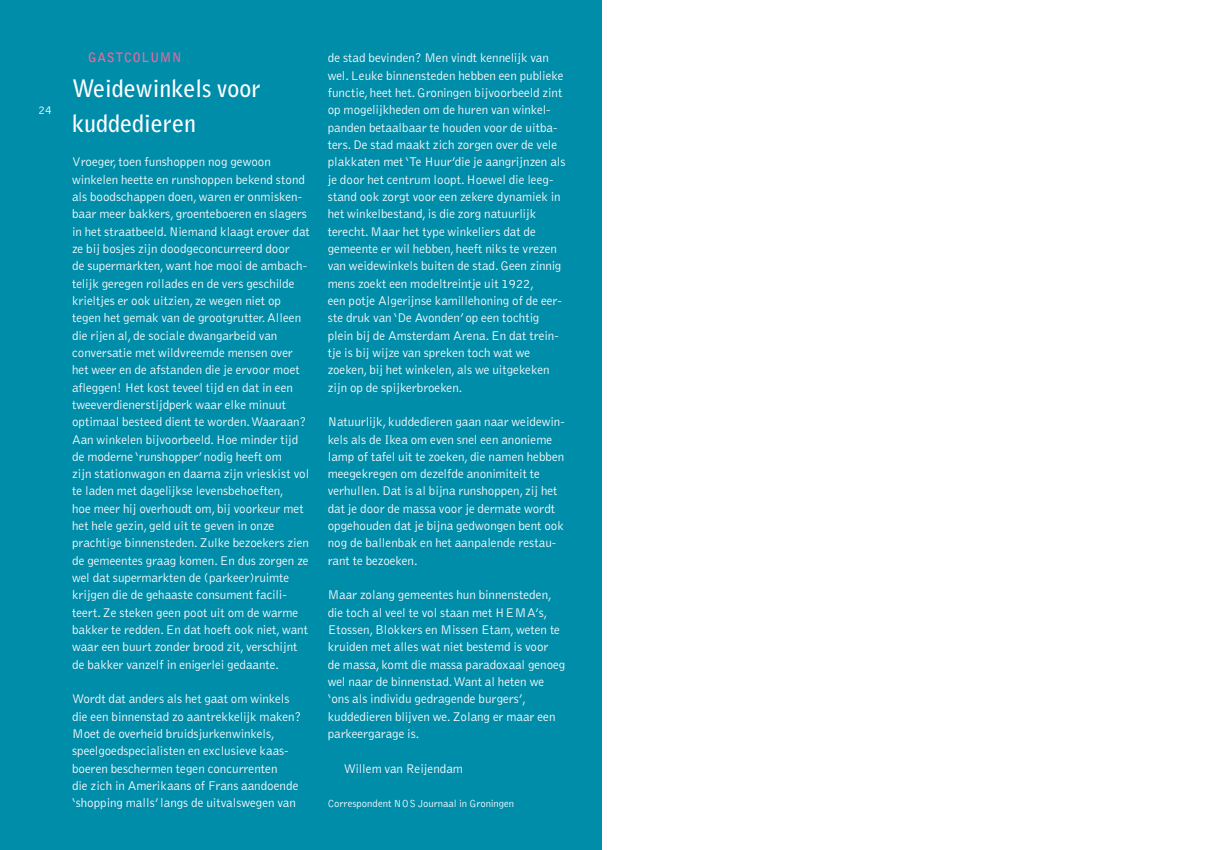
<style>
.page{position:relative;width:1205px;height:850px;background:#fff}
.page>*{position:absolute;margin:0;border:0;box-sizing:border-box;transform-origin:0 0}
.t1{font:700 24px/34.6px "Bell Gothic";color:#fff}
.t2{font:300 13px/17.4px "Bell Gothic";color:#fff}
.t3{font:700 13px "Bell Gothic";letter-spacing:.055em;color:#e9699e}
.t4{font:300 12px "Bell Gothic";color:#fff}
.t5{font:300 10.62px "Bell Gothic";color:#fff}
</style>
<div class="page">
<div style="left:0;top:0;width:602px;height:850px;background:#008daa"></div>
<p class="t4" style="left:39px;top:106px;width:15px">24</p>
<p class="t3" style="left:88px;top:53px;width:95px">GASTCOLUMN</p>
<h1 class="t1" style="left:72px;top:73px;width:190px">Weidewinkels voor kuddedieren</h1>
<p class="t2" style="left:72px;top:154px;width:239px">Vroeger, toen funshoppen nog gewoon winkelen heette en runshoppen bekend stond als boodschappen doen, waren er onmisken&shy;baar meer bakkers, groenteboeren en slagers in het straatbeeld. Niemand klaagt erover dat ze bij bosjes zijn doodgeconcurreerd door<br>de supermarkten, want hoe mooi de ambach&shy;telijk geregen rollades en de vers geschilde krieltjes er ook uitzien, ze wegen niet op tegen het gemak van de grootgrutter. Alleen die rijen al, de sociale dwangarbeid van conversatie met wildvreemde mensen over het weer en de afstanden die je ervoor moet afleggen! Het kost teveel tijd en dat in een tweeverdienerstijdperk waar elke minuut optimaal besteed dient te worden.Waaraan?<br>Aan winkelen bijvoorbeeld. Hoe minder tijd de moderne ‘runshopper’ nodig heeft om<br>zijn stationwagon en daarna zijn vrieskist vol te laden met dagelijkse levensbehoeften,<br>hoe meer hij overhoudt om, bij voorkeur met het hele gezin, geld uit te geven in onze prachtige binnensteden. Zulke bezoekers zien de gemeentes graag komen. En dus zorgen ze wel dat supermarkten de (parkeer)ruimte krijgen die de gehaaste consument facili&shy;teert. Ze steken geen poot uit om de warme bakker te redden. En dat hoeft ook niet, want waar een buurt zonder brood zit, verschijnt de bakker vanzelf in enigerlei gedaante.</p>
<p class="t2" style="left:72px;top:691px;width:231px">Wordt dat anders als het gaat om winkels die een binnenstad zo aantrekkelijk maken?<br>Moet de overheid bruidsjurkenwinkels, speelgoedspecialisten en exclusieve kaas&shy;boeren beschermen tegen concurrenten<br>die zich in Amerikaans of Frans aandoende ‘shopping malls’ langs de uitvalswegen van</p>
<p class="t2" style="left:328px;top:50px;width:239px">de stad bevinden? Men vindt kennelijk van wel. Leuke binnensteden hebben een publieke functie, heet het. Groningen bijvoorbeeld zint op mogelijkheden om de huren van winkel&shy;panden betaalbaar te houden voor de uitba&shy;ters. De stad maakt zich zorgen over de vele plakkaten met ‘Te Huur’die je aangrijnzen als je door het centrum loopt. Hoewel die leeg&shy;stand ook zorgt voor een zekere dynamiek in het winkelbestand, is die zorg natuurlijk terecht. Maar het type winkeliers dat de gemeente er wil hebben, heeft niks te vrezen van weidewinkels buiten de stad. Geen zinnig mens zoekt een modeltreintje uit 1922,<br>een potje Algerijnse kamillehoning of de eer&shy;ste druk van ‘De Avonden’ op een tochtig plein bij de Amsterdam Arena. En dat trein&shy;tje is bij wijze van spreken toch wat we zoeken, bij het winkelen, als we uitgekeken zijn op de spijkerbroeken.</p>
<p class="t2" style="left:328px;top:414px;width:238px">Natuurlijk, kuddedieren gaan naar weidewin&shy;kels als de Ikea om even snel een anonieme lamp of tafel uit te zoeken, die namen hebben meegekregen om dezelfde anonimiteit te verhullen. Dat is al bijna runshoppen, zij het dat je door de massa voor je dermate wordt opgehouden dat je bijna gedwongen bent ook nog de ballenbak en het aanpalende restau&shy;rant te bezoeken.</p>
<p class="t2" style="left:328px;top:587px;width:239px">Maar zolang gemeentes hun binnensteden, die toch al veel te vol staan met HEMA’s, Etossen, Blokkers en Missen Etam, weten te kruiden met alles wat niet bestemd is voor<br>de massa,komt die massa paradoxaal genoeg wel naar de binnenstad.Want al heten we ‘ons als individu gedragende burgers’, kuddedieren blijven we. Zolang er maar een parkeergarage is.</p>
<p class="t2" style="left:344px;top:761px;width:121px">Willem van Reijendam</p>
<p class="t5" style="left:328px;top:800px;width:188px">Correspondent NOS Journaal in Groningen</p>
</div>
